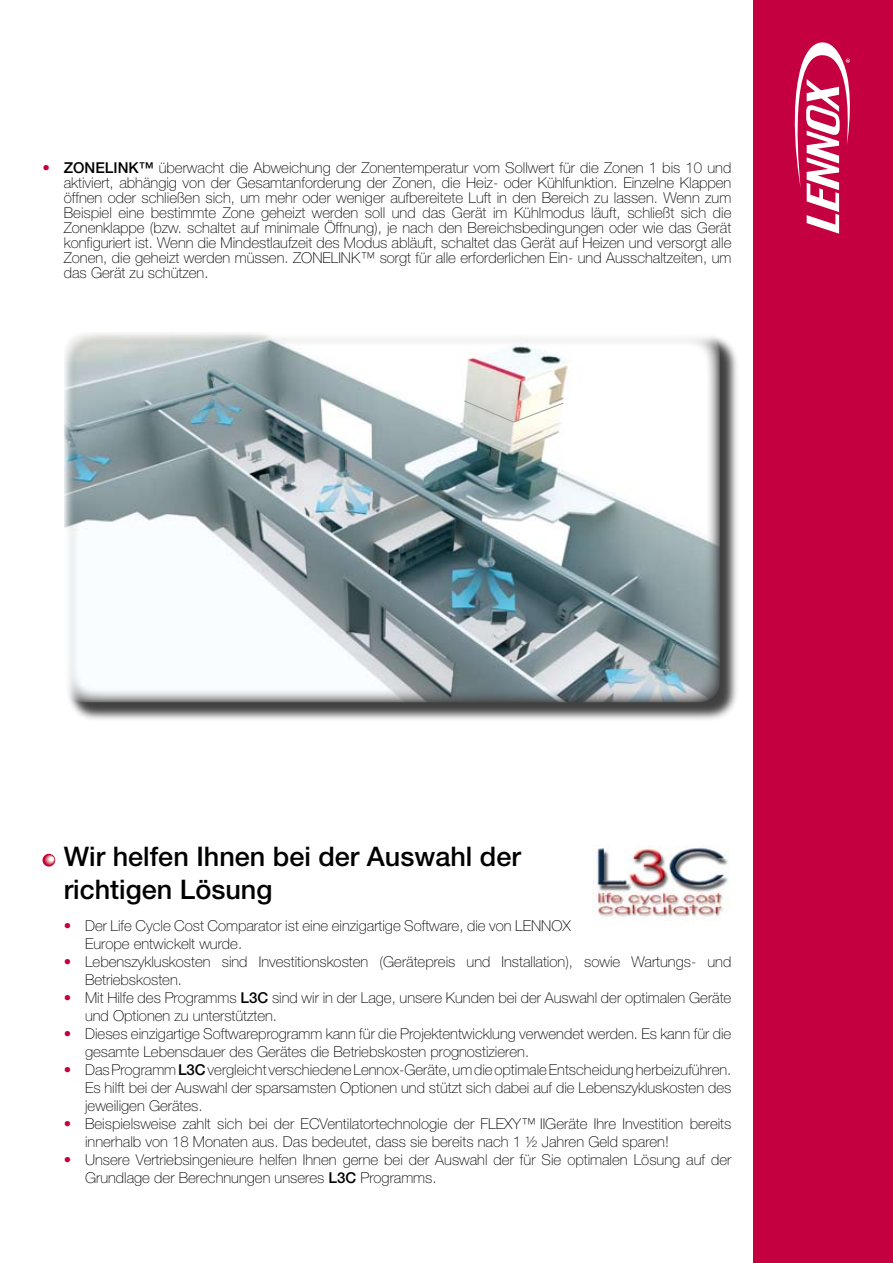
<style>
.page{position:relative;width:893px;height:1263px;background:#fff}
.page>*{position:absolute;margin:0;border:0;box-sizing:border-box;transform-origin:0 0}
.t1{font:500 27px/32.4px "Helvetica Neue";color:#000}
.t2{font:100 15px/18px "Helvetica Neue";color:#000}
.t3{font:100 15px "Helvetica Neue";color:#c3003f}
.t4{font:500 15px "Helvetica Neue";color:#000}
.t5{font:500 15px "Helvetica Neue";color:#c3003f}
.s1{font-weight:500}
</style>
<div class="page">
<div style="left:753px;top:0;width:140px;height:1263px;background:#c40040"></div>
<svg style="left:794px;top:42px;width:56px;height:192px"></svg>
<div style="left:43px;top:854px;width:12px;height:12px;background:#c20340;border-radius:50%"></div>
<svg style="left:44px;top:855px;width:11px;height:10px"></svg>
<div style="left:45px;top:855px;width:9px;height:9px;background:#c93b52;border-radius:50%"></div>
<svg style="left:46px;top:855px;width:8px;height:9px"></svg>
<div style="left:46px;top:856px;width:8px;height:7px;background:#dc8586;border-radius:50%"></div>
<div style="left:47px;top:856px;width:7px;height:7px;background:#e39b9a;border-radius:50%"></div>
<svg style="left:48px;top:856px;width:6px;height:6px"></svg>
<img style="left:592px;top:845px;width:137px;height:72px">
<div style="left:65px;top:333px;width:674px;height:389px;background:#000;opacity:.75"></div>
<img style="left:64px;top:332px;width:656px;height:370px;border-radius:21px">
<svg style="left:464px;top:400px;width:100px;height:23px"></svg>
<p class="t5" style="left:43px;top:159px;width:9px">•</p>
<p class="t2" style="left:64px;top:161px;width:669px;line-height:15px;text-align:justify;text-indent:41px"><span class="s1">Link™</span> überwacht die Abweichung der Zonentemperatur vom Sollwert für die Zonen 1 bis 10 und aktiviert, abhängig von der Gesamtanforderung der Zonen, die Heiz- oder Kühlfunktion. Einzelne Klappen öffnen oder schließen sich, um mehr oder weniger aufbereitete Luft in den Bereich zu lassen. Wenn zum Beispiel eine bestimmte Zone geheizt werden soll und das Gerät im Kühlmodus läuft, schließt sich die Zonenklappe (bzw. schaltet auf minimale Öffnung), je nach den Bereichsbedingungen oder wie das Gerät konfiguriert ist. Wenn die Mindestlaufzeit des Modus abläuft, schaltet das Gerät auf Heizen und versorgt alle Zonen, die geheizt werden müssen. Zone</p>
<p class="t4" style="left:64px;top:159px;width:21px">Zone</p>
<p class="t2" style="left:331px;top:249px;width:402px">Link™ sorgt für alle erforderlichen Ein- und Ausschaltzeiten, um</p>
<p class="t2" style="left:64px;top:264px;width:146px">das Gerät zu schützen.</p>
<h1 class="t1" style="left:64px;top:840px;width:459px">Wir helfen Ihnen bei der Auswahl der richtigen Lösung</h1>
<p class="t2" style="left:85px;top:916px;width:648px">Der Life Cycle Cost Comparator ist eine einzigartige Software, die von LENNOX<br>Europe entwickelt wurde.<br>Lebenszykluskosten sind Investitionskosten (Gerätepreis und Installation), sowie Wartungs- und Betriebskosten.<br>Mit Hilfe des Programms <span class="s1">L3C</span> sind wir in der Lage, unsere Kunden bei der Auswahl der optimalen Geräte und Optionen zu unterstützten.<br>Dieses einzigartige Softwareprogramm kann für die Projektentwicklung verwendet werden. Es kann für die gesamte Lebensdauer des Gerätes die Betriebskosten prognostizieren.<br>Das Programm <span class="s1">L3C</span> vergleicht verschiedene Lennox-Geräte, um die optimale Entscheidung herbeizuführen.<br>Es hilft bei der Auswahl der sparsamsten Optionen und stützt sich dabei auf die Lebenszykluskosten des jeweiligen Gerätes.<br>Beispielsweise zahlt sich bei der ECVentilatortechnologie der FLEXY™ IIGeräte Ihre Investition bereits innerhalb von 18 Monaten aus. Das bedeutet, dass sie bereits nach 1 ½ Jahren Geld sparen!<br>Unsere Vertriebsingenieure helfen Ihnen gerne bei der Auswahl der für Sie optimalen Lösung auf der Grundlage der Berechnungen unseres <span class="s1">L3C</span> Programms.</p>
<p class="t3" style="left:64px;top:917px;width:9px">•</p>
<p class="t3" style="left:64px;top:953px;width:9px">•</p>
<p class="t3" style="left:64px;top:989px;width:9px">•</p>
<p class="t3" style="left:64px;top:1025px;width:9px">•</p>
<p class="t3" style="left:64px;top:1061px;width:9px">•</p>
<p class="t3" style="left:64px;top:1115px;width:9px">•</p>
<p class="t3" style="left:64px;top:1151px;width:9px">•</p>
</div>
